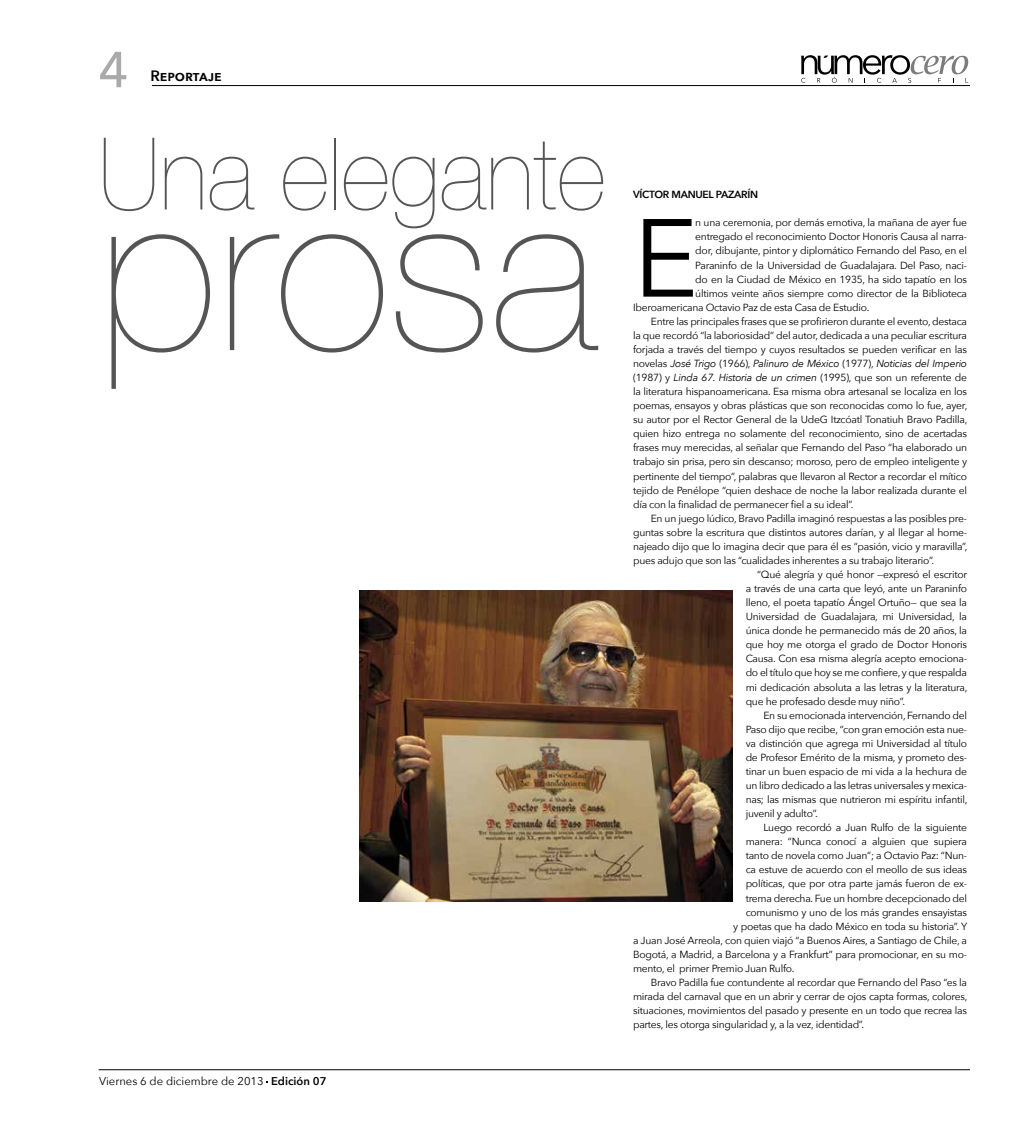
<style>
.page{position:relative;width:1025px;height:1125px;background:#fff}
.page>*{position:absolute;margin:0;border:0;box-sizing:border-box;transform-origin:0 0}
.t1{font:200 220.25px "Helvetica Neue";color:#555}
.t2{font:109.62px "Avenir Next";color:#000}
.t3{font:200 100.5px "Helvetica Neue";color:#555;scale:.96 1}
.t4{font:500 50px "Avenir Next";color:#aaa}
.t5{font:600 15px "Avenir Next";letter-spacing:.055em;color:#000}
.t6{font:11.25px "Avenir Next";color:#000}
.t7{font:10.25px "Avenir Next";letter-spacing:-.025em;color:#000}
.t8{font:italic 10.25px "Avenir Next";letter-spacing:-.025em;color:#000}
.t9{font:600 10.25px "Avenir Next";letter-spacing:-.025em;color:#000}
.s1{font-weight:600}
.s2{font-style:normal}
.s3{font-style:italic}
</style>
<div class="page">
<hr style="left:152px;top:85px;width:817px;height:1px;background:#000">
<hr style="left:99px;top:1069px;width:870px;height:1px;background:#000">
<svg style="left:801px;top:55px;width:166px;height:28px"></svg>
<img style="left:359px;top:590px;width:373px;height:311px">
<h3 class="t4" style="left:99px;top:27px;width:31px">4</h3>
<h3 class="t5" style="left:150px;top:63px;width:73px">Reportaje</h3>
<h3 class="t3" style="left:99px;top:96px;width:529px">Una elegante</h3>
<h1 class="t1" style="left:99px;top:101px;width:500px">prosa</h1>
<p class="t6" style="left:99px;top:1072px;width:229px">Viernes 6 de diciembre de 2013 <span class="s1">Edición 07</span></p>
<p class="t9" style="left:632px;top:186px;width:127px">VÍCTOR MANUEL PAZARÍN</p>
<h2 class="t2" style="left:632px;top:166px;width:66px">E</h2>
<p class="t7" style="left:695px;top:214px;width:273px">n una ceremonia, por demás emotiva, la mañana de ayer fue</p>
<p class="t7" style="left:695px;top:228px;width:273px">entregado el reconocimiento Doctor Honoris Causa al narra-</p>
<p class="t7" style="left:695px;top:242px;width:273px">dor, dibujante, pintor y diplomático Fernando del Paso, en el</p>
<p class="t7" style="left:695px;top:256px;width:273px">Paraninfo de la Universidad de Guadalajara. Del Paso, naci-</p>
<p class="t7" style="left:695px;top:270px;width:273px">do en la Ciudad de México en 1935, ha sido tapatío en los</p>
<p class="t7" style="left:695px;top:284px;width:273px">últimos veinte años siempre como director de la Biblioteca</p>
<p class="t7" style="left:632px;top:299px;width:238px">Iberoamericana Octavio Paz de esta Casa de Estudio.</p>
<p class="t7" style="left:650px;top:313px;width:318px">Entre las principales frases que se profirieron durante el evento, destaca</p>
<p class="t7" style="left:632px;top:327px;width:335px">la que recordó “la laboriosidad” del autor, dedicada a una peculiar escritura</p>
<p class="t7" style="left:632px;top:341px;width:335px">forjada a través del tiempo y cuyos resultados se pueden verificar en las</p>
<p class="t8" style="left:632px;top:355px;width:335px"><span class="s2">novelas</span> José Trigo <span class="s2">(1966),</span> Palinuro de México <span class="s2">(1977),</span> Noticias del Imperio</p>
<p class="t7" style="left:632px;top:369px;width:335px">(1987) y <span class="s3">Linda 67. Historia de un crimen</span> (1995), que son un referente de</p>
<p class="t7" style="left:632px;top:383px;width:335px">la literatura hispanoamericana. Esa misma obra artesanal se localiza en los</p>
<p class="t7" style="left:632px;top:397px;width:336px">poemas, ensayos y obras plásticas que son reconocidas como lo fue, ayer,</p>
<p class="t7" style="left:632px;top:411px;width:336px">su autor por el Rector General de la UdeG Itzcóatl Tonatiuh Bravo Padilla,</p>
<p class="t7" style="left:632px;top:425px;width:335px">quien hizo entrega no solamente del reconocimiento, sino de acertadas</p>
<p class="t7" style="left:632px;top:439px;width:335px">frases muy merecidas, al señalar que Fernando del Paso “ha elaborado un</p>
<p class="t7" style="left:632px;top:453px;width:335px">trabajo sin prisa, pero sin descanso; moroso, pero de empleo inteligente y</p>
<p class="t7" style="left:632px;top:467px;width:335px">pertinente del tiempo”, palabras que llevaron al Rector a recordar el mítico</p>
<p class="t7" style="left:632px;top:481px;width:335px">tejido de Penélope “quien deshace de noche la labor realizada durante el</p>
<p class="t7" style="left:632px;top:495px;width:222px">día con la finalidad de permanecer fiel a su ideal”.</p>
<p class="t7" style="left:650px;top:510px;width:318px">En un juego lúdico, Bravo Padilla imaginó respuestas a las posibles pre-</p>
<p class="t7" style="left:632px;top:524px;width:335px">guntas sobre la escritura que distintos autores darían, y al llegar al home-</p>
<p class="t7" style="left:632px;top:538px;width:336px">najeado dijo que lo imagina decir que para él es “pasión, vicio y maravilla”,</p>
<p class="t7" style="left:632px;top:552px;width:302px">pues adujo que son las “cualidades inherentes a su trabajo literario”.</p>
<p class="t7" style="left:756px;top:566px;width:211px">“Qué alegría y qué honor —expresó el escritor</p>
<p class="t7" style="left:745px;top:580px;width:223px">a través de una carta que leyó, ante un Paraninfo</p>
<p class="t7" style="left:745px;top:594px;width:223px">lleno, el poeta tapatío Ángel Ortuño— que sea la</p>
<p class="t7" style="left:745px;top:608px;width:223px">Universidad de Guadalajara, mi Universidad, la</p>
<p class="t7" style="left:745px;top:622px;width:223px">única donde he permanecido más de 20 años, la</p>
<p class="t7" style="left:745px;top:636px;width:223px">que hoy me otorga el grado de Doctor Honoris</p>
<p class="t7" style="left:745px;top:650px;width:223px">Causa. Con esa misma alegría acepto emociona-</p>
<p class="t7" style="left:745px;top:664px;width:223px">do el título que hoy se me confiere, y que respalda</p>
<p class="t7" style="left:745px;top:678px;width:223px">mi dedicación absoluta a las letras y la literatura,</p>
<p class="t7" style="left:745px;top:692px;width:161px">que he profesado desde muy niño”.</p>
<p class="t7" style="left:763px;top:706px;width:205px">En su emocionada intervención, Fernando del</p>
<p class="t7" style="left:745px;top:720px;width:223px">Paso dijo que recibe, “con gran emoción esta nue-</p>
<p class="t7" style="left:745px;top:735px;width:223px">va distinción que agrega mi Universidad al título</p>
<p class="t7" style="left:745px;top:749px;width:223px">de Profesor Emérito de la misma, y prometo des-</p>
<p class="t7" style="left:745px;top:763px;width:223px">tinar un buen espacio de mi vida a la hechura de</p>
<p class="t7" style="left:745px;top:777px;width:223px">un libro dedicado a las letras universales y mexica-</p>
<p class="t7" style="left:745px;top:791px;width:223px">nas; las mismas que nutrieron mi espíritu infantil,</p>
<p class="t7" style="left:745px;top:805px;width:74px">juvenil y adulto”.</p>
<p class="t7" style="left:763px;top:819px;width:205px">Luego recordó a Juan Rulfo de la siguiente</p>
<p class="t7" style="left:745px;top:833px;width:223px">manera: “Nunca conocí a alguien que supiera</p>
<p class="t7" style="left:745px;top:847px;width:223px">tanto de novela como Juan”; a Octavio Paz: “Nun-</p>
<p class="t7" style="left:745px;top:861px;width:223px">ca estuve de acuerdo con el meollo de sus ideas</p>
<p class="t7" style="left:745px;top:875px;width:223px">políticas, que por otra parte jamás fueron de ex-</p>
<p class="t7" style="left:745px;top:889px;width:223px">trema derecha. Fue un hombre decepcionado del</p>
<p class="t7" style="left:745px;top:903px;width:223px">comunismo y uno de los más grandes ensayistas</p>
<p class="t7" style="left:732px;top:917px;width:236px">y poetas que ha dado México en toda su historia”. Y</p>
<p class="t7" style="left:632px;top:931px;width:335px">a Juan José Arreola, con quien viajó “a Buenos Aires, a Santiago de Chile, a</p>
<p class="t7" style="left:632px;top:946px;width:335px">Bogotá, a Madrid, a Barcelona y a Frankfurt” para promocionar, en su mo-</p>
<p class="t7" style="left:632px;top:960px;width:163px">mento, el primer Premio Juan Rulfo.</p>
<p class="t7" style="left:650px;top:974px;width:318px">Bravo Padilla fue contundente al recordar que Fernando del Paso “es la</p>
<p class="t7" style="left:632px;top:988px;width:336px">mirada del carnaval que en un abrir y cerrar de ojos capta formas, colores,</p>
<p class="t7" style="left:632px;top:1002px;width:335px">situaciones, movimientos del pasado y presente en un todo que recrea las</p>
<p class="t7" style="left:632px;top:1016px;width:232px">partes, les otorga singularidad y, a la vez, identidad”.</p>
</div>
